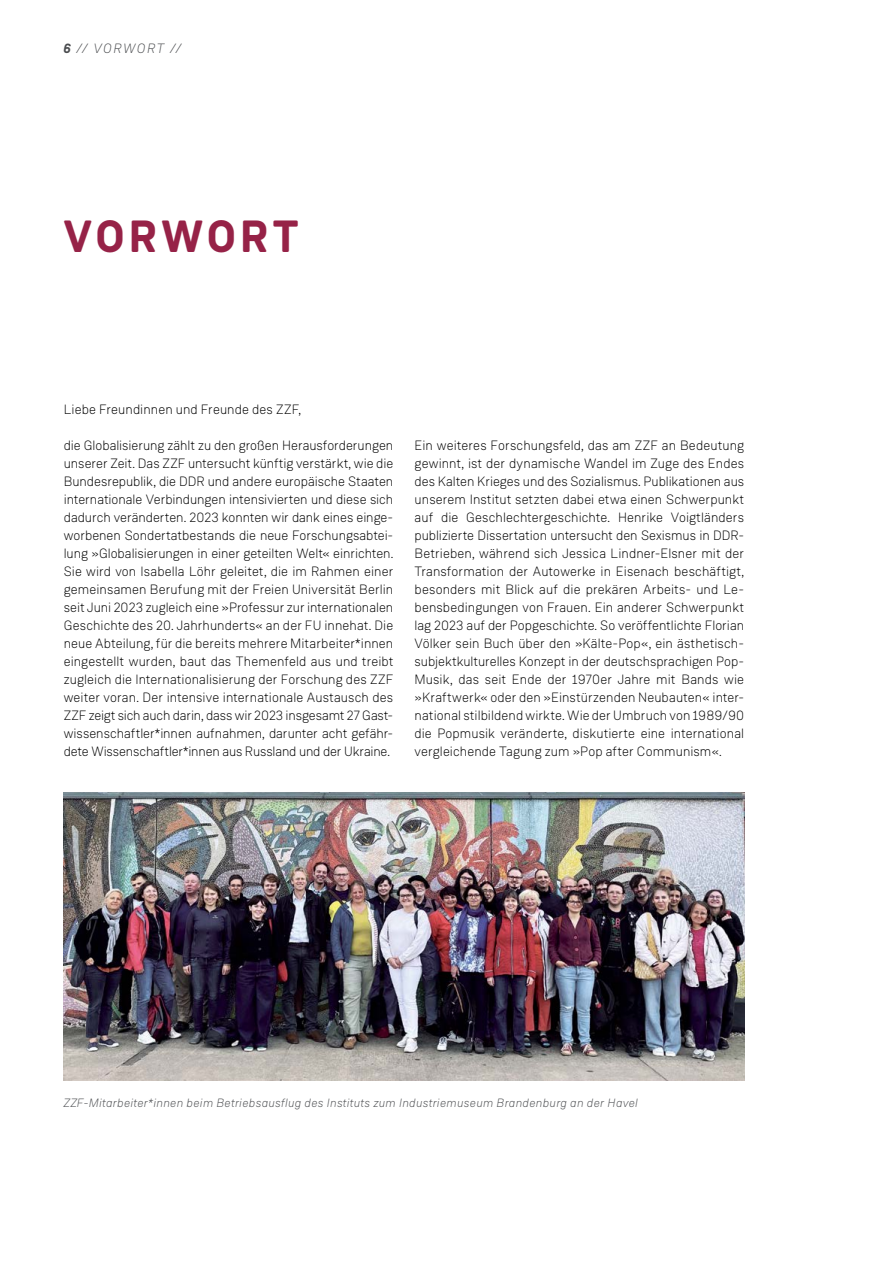
<style>
.page{position:relative;width:893px;height:1263px;background:#fff}
.page>*{position:absolute;margin:0;border:0;box-sizing:border-box;transform-origin:0 0}
.t1{font:700 45px "Weissenhof Grotesk";letter-spacing:.105em;color:#962247}
.t2{font:300 13.5px/18px "Weissenhof Grotesk";letter-spacing:.005em;color:#000;text-align:justify}
.t3{font:italic 300 13.5px "Weissenhof Grotesk";letter-spacing:.105em;color:#4b4d50}
.t4{font:italic 300 12px "Weissenhof Grotesk";letter-spacing:.03em;color:#4b4d50}
.s1{font-weight:700}
</style>
<div class="page">
<img style="left:64px;top:792px;width:680px;height:288px">
<p class="t3" style="left:64px;top:40px;width:119px"><span class="s1">6</span> // VORWORT //</p>
<h1 class="t1" style="left:64px;top:208px;width:236px">VORWORT</h1>
<p class="t2" style="left:64px;top:400px;width:239px">Liebe Freundinnen und Freunde des ZZF,</p>
<p class="t2" style="left:64px;top:436px;width:331px">die Globalisierung zählt zu den großen Herausforderungen unserer Zeit. Das ZZF untersucht künftig verstärkt, wie die Bundesrepublik, die DDR und andere europäische Staaten internationale Verbindungen intensivierten und diese sich dadurch veränderten. 2023 konnten wir dank eines einge&shy;worbenen Sondertatbestands die neue Forschungsabtei&shy;lung »Globalisierungen in einer geteilten Welt« einrichten.<br>Sie wird von Isabella Löhr geleitet, die im Rahmen einer gemeinsamen Berufung mit der Freien Universität Berlin seit Juni 2023 zugleich eine »Professur zur internationalen Geschichte des 20. Jahrhunderts« an der FU innehat. Die neue Abteilung, für die bereits mehrere Mitarbeiter*innen eingestellt wurden, baut das Themenfeld aus und treibt zugleich die Internationalisierung der Forschung des ZZF weiter voran. Der intensive internationale Austausch des ZZF zeigt sich auch darin, dass wir 2023 insgesamt 27 Gast&shy;wissenschaftler*innen aufnahmen, darunter acht gefähr&shy;dete Wissenschaftler*innen aus Russland und der Ukraine.</p>
<p class="t2" style="left:415px;top:436px;width:331px">Ein weiteres Forschungsfeld, das am ZZF an Bedeutung gewinnt, ist der dynamische Wandel im Zuge des Endes des Kalten Krieges und des Sozialismus. Publikationen aus unserem Institut setzten dabei etwa einen Schwerpunkt auf die Geschlechtergeschichte. Henrike Voigtländers publizierte Dissertation untersucht den Sexismus in DDR-Betrieben, während sich Jessica Lindner-Elsner mit der Transformation der Autowerke in Eisenach beschäftigt, besonders mit Blick auf die prekären Arbeits- und Le&shy;bensbedingungen von Frauen. Ein anderer Schwerpunkt lag 2023 auf der Popgeschichte. So veröffentlichte Florian Völker sein Buch über den »Kälte-Pop«, ein ästhetisch&shy;subjektkulturelles Konzept in der deutschsprachigen Pop-Musik, das seit Ende der 1970er Jahre mit Bands wie »Kraftwerk« oder den »Einstürzenden Neubauten« inter&shy;national stilbildend wirkte. Wie der Umbruch von 1989/90 die Popmusik veränderte, diskutierte eine international vergleichende Tagung zum »Pop after Communism«.</p>
<p class="t4" style="left:64px;top:1096px;width:576px">ZZF-Mitarbeiter*innen beim Betriebsausflug des Instituts zum Industriemuseum Brandenburg an der Havel</p>
</div>
